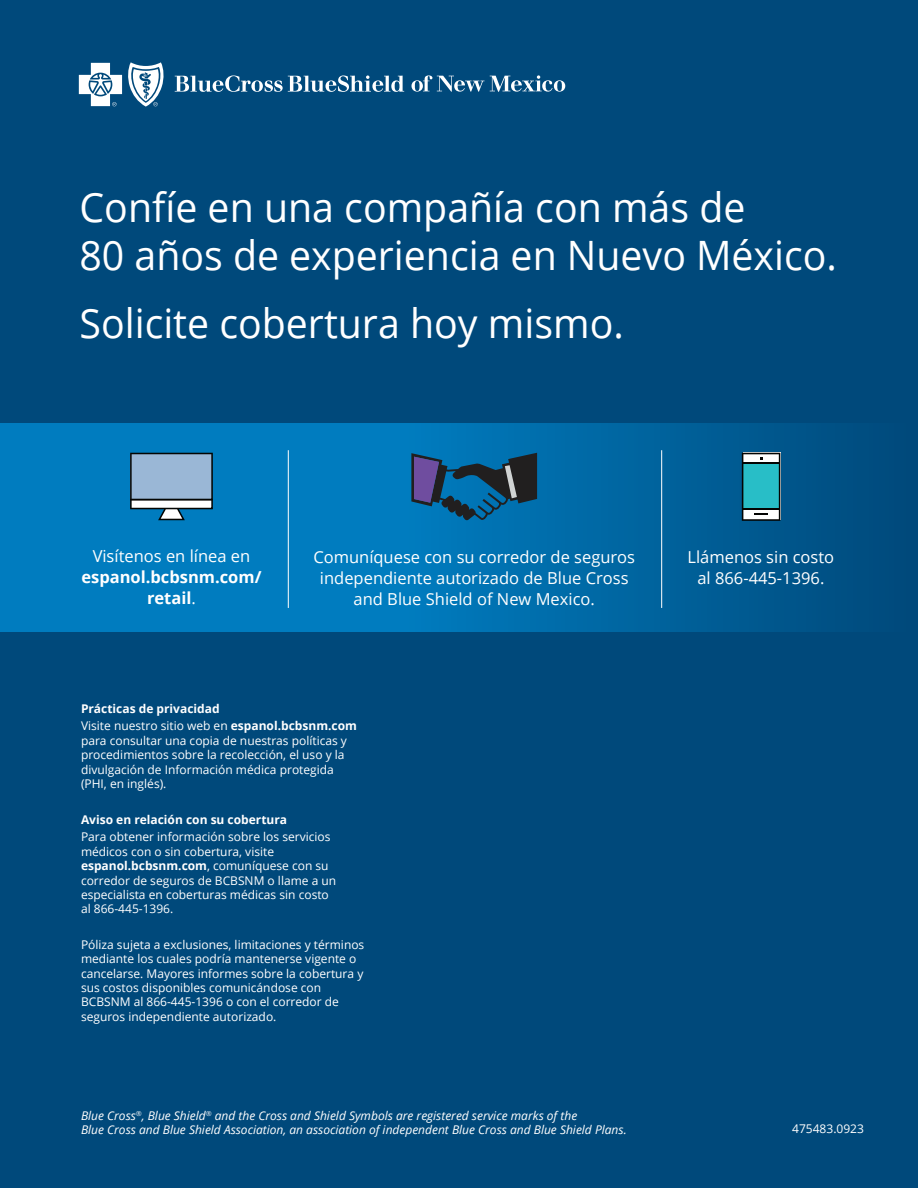
<style>
.page{position:relative;width:918px;height:1188px;background:#00497b}
.page>*{position:absolute;margin:0;border:0;box-sizing:border-box;transform-origin:0 0}
.t1{font:40.5px/48px "Open Sans";color:#fff}
.t2{font:16.5px/21px "Open Sans";color:#fff;text-align:center}
.t3{font:700 16.5px/21px "Open Sans";color:#fff;text-align:center}
.taglines{font:12px/14.4px "Open Sans";color:#fff}
.taglines-2{font:italic 12px/14.4px "Open Sans";color:#fff}
.taglines-3{font:700 12px "Open Sans";color:#fff}
.item_number{font:12px "Open Sans";color:#fff}
.s1{font-weight:400}
.s2{font-weight:700}
</style>
<div class="page">
<svg style="left:0;top:423px;width:827px;height:208px;background:#0070b0"></svg>
<svg style="left:79px;top:62px;width:85px;height:44px"></svg>
<svg style="left:175px;top:75px;width:229px;height:17px"></svg>
<svg style="left:412px;top:75px;width:153px;height:17px"></svg>
<svg style="left:130px;top:453px;width:83px;height:67px;background:#83a5c1"></svg>
<svg style="left:411px;top:453px;width:126px;height:68px;background:#1b527b"></svg>
<svg style="left:742px;top:453px;width:38px;height:68px;background:#53b2b7"></svg>
<hr style="left:743px;top:508px;width:36px;height:2px;background:#040503">
<hr style="left:743px;top:462px;width:36px;height:1px;background:#040503">
<hr style="left:288px;top:450px;width:1px;height:158px;background:#fff">
<hr style="left:661px;top:450px;width:1px;height:158px;background:#fff">
<p class="t1" style="left:80px;top:182px;width:759px">Confíe en una compañía con más de<br>80 años de experiencia en Nuevo México.</p>
<p class="t1" style="left:80px;top:299px;width:546px">Solicite cobertura hoy mismo.</p>
<p class="t3" style="left:81px;top:545px;width:182px"><span class="s1">Visítenos en línea en </span>espanol.bcbsnm.com/ retail<span class="s1">.</span></p>
<p class="t2" style="left:313px;top:546px;width:323px">Comuníquese con su corredor de seguros independiente autorizado de Blue Cross and Blue Shield of New Mexico.</p>
<p class="t2" style="left:688px;top:546px;width:148px">Llámenos sin costo al 866-445-1396.</p>
<p class="taglines-3" style="left:81px;top:700px;width:140px">Prácticas de privacidad</p>
<p class="taglines" style="left:81px;top:718px;width:277px">Visite nuestro sitio web en <span class="s2">espanol.bcbsnm.com </span>para consultar una copia de nuestras políticas y procedimientos sobre la recolección, el uso y la divulgación de Información médica protegida (PHI, en inglés).</p>
<p class="taglines-3" style="left:81px;top:811px;width:208px">Aviso en relación con su cobertura</p>
<p class="taglines" style="left:81px;top:829px;width:257px">Para obtener información sobre los servicios médicos con o sin cobertura, visite <span class="s2">espanol.bcbsnm.com</span>, comuníquese con su corredor de seguros de BCBSNM o llame a un especialista en coberturas médicas sin costo al 866-445-1396.</p>
<p class="taglines" style="left:81px;top:937px;width:285px">Póliza sujeta a exclusiones, limitaciones y términos mediante los cuales podría mantenerse vigente o cancelarse. Mayores informes sobre la cobertura y sus costos disponibles comunicándose con BCBSNM al 866-445-1396 o con el corredor de seguros independiente autorizado.</p>
<p class="taglines-2" style="left:81px;top:1108px;width:547px">Blue Cross<sup>®</sup>, Blue Shield<sup>®</sup> and the Cross and Shield Symbols are registered service marks of the<br>Blue Cross and Blue Shield Association, an association of independent Blue Cross and Blue Shield Plans.</p>
<p class="item_number" style="left:792px;top:1121px;width:73px">475483.0923</p>
</div>
